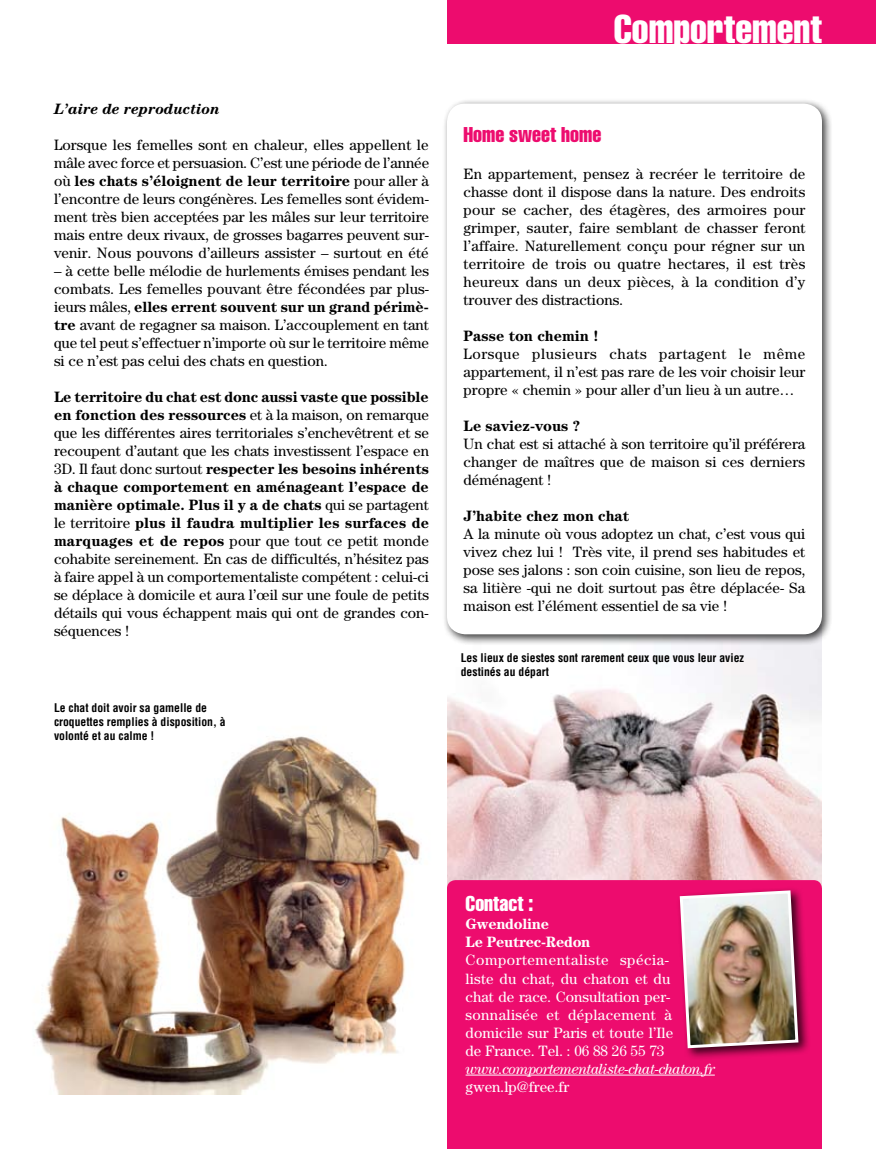
<style>
.page{position:relative;width:876px;height:1149px;background:#fff}
.page>*{position:absolute;margin:0;border:0;box-sizing:border-box;transform-origin:0 0}
.t1{font:39.3px "Helvetica LT Std Comp";color:#fff}
.t2{font:21px "Helvetica LT Std Comp";color:#ed0c6e}
.t3{font:21px "Helvetica LT Std Comp";color:#fff}
.t4{font:15px/18px "Century Std";color:#000;text-align:justify}
.t5{font:15px/18px "Century Std";letter-spacing:.005em;color:#fff}
.t6{font:700 15px "Century Std";color:#000}
.t7{font:italic 15px "Century Std";letter-spacing:-.04em;color:#fff}
.t8{font:700 15px/18px "Century Std";letter-spacing:-.02em;color:#fff}
.t9{font:italic 700 15px "Century Std";color:#000}
.t10{font:700 condensed 11.7px/14px "Helvetica LT Std";color:#000}
.s1{font-weight:700}
</style>
<div class="page">
<img style="left:35px;top:736px;width:386px;height:358px">
<img style="left:447px;top:651px;width:375px;height:228px">
<div style="left:447px;top:0;width:429px;height:43px;background:#ed0c6e"></div>
<div style="left:447px;top:879px;width:375px;height:269px;background:#ed0c6e"></div>
<hr style="left:466px;top:1074px;width:249px;height:1px;background:#fff">
<div style="left:676px;top:886px;width:141px;height:180px;background:#000;opacity:.75"></div>
<img style="left:678px;top:888px;width:122px;height:161px">
<div style="left:442px;top:98px;width:397px;height:553px;background:#000;opacity:.75"></div>
<div style="left:447px;top:104px;width:375px;height:530px;background:#fff;border-radius:18px"></div>
<p class="t9" style="left:54px;top:100px;width:167px">L’aire de reproduction</p>
<p class="t4" style="left:54px;top:135px;width:377px">Lorsque les femelles sont en chaleur, elles appellent le mâle avec force et persuasion. C’est une période de l’année où <span class="s1">les chats s’éloignent de leur territoire</span> pour aller à l’encontre de leurs congénères. Les femelles sont évidem&shy;ment très bien acceptées par les mâles sur leur territoire mais entre deux rivaux, de grosses bagarres peuvent sur&shy;venir. Nous pouvons d’ailleurs assister – surtout en été</p>
<p class="t4" style="left:54px;top:261px;width:377px">– à cette belle mélodie de hurlements émises pendant les combats. Les femelles pouvant être fécondées par plus&shy;ieurs mâles, <span class="s1">elles errent souvent sur un grand périmè&shy;tre</span> avant de regagner sa maison. L’accouplement en tant que tel peut s’effectuer n’importe où sur le territoire même si ce n’est pas celui des chats en question.</p>
<p class="t4" style="left:54px;top:387px;width:377px"><span class="s1">Le territoire du chat est donc aussi vaste que possible en fonction des ressources</span> et à la maison, on remarque que les différentes aires territoriales s’enchevêtrent et se recoupent d’autant que les chats investissent l’espace en 3D. Il faut donc surtout <span class="s1">respecter les besoins inhérents à chaque comportement en aménageant l’espace de manière optimale. Plus il y a de chats</span> qui se partagent le territoire <span class="s1">plus il faudra multiplier les surfaces de marquages et de repos</span> pour que tout ce petit monde cohabite sereinement. En cas de difficultés, n’hésitez pas à faire appel à un comportementaliste compétent : celui-ci se déplace à domicile et aura l’œil sur une foule de petits détails qui vous échappent mais qui ont de grandes con&shy;séquences !</p>
<p class="t10" style="left:54px;top:700px;width:173px">Le chat doit avoir sa gamelle de croquettes remplies à disposition, à volonté et au calme !</p>
<h1 class="t1" style="left:614px;top:4px;width:210px">Comportement</h1>
<h2 class="t2" style="left:464px;top:122px;width:139px">Home sweet home</h2>
<p class="t4" style="left:464px;top:164px;width:344px">En appartement, pensez à recréer le territoire de chasse dont il dispose dans la nature. Des endroits pour se cacher, des étagères, des armoires pour grimper, sauter, faire semblant de chasser feront l’affaire. Naturellement conçu pour régner sur un territoire de trois ou quatre hectares, il est très heureux dans un deux pièces, à la condition d’y trouver des distractions.</p>
<p class="t6" style="left:464px;top:326px;width:136px">Passe ton chemin !</p>
<p class="t4" style="left:464px;top:344px;width:343px">Lorsque plusieurs chats partagent le même appartement, il n’est pas rare de les voir choisir leur propre « chemin » pour aller d’un lieu à un autre…</p>
<p class="t6" style="left:464px;top:416px;width:118px">Le saviez-vous ?</p>
<p class="t4" style="left:464px;top:434px;width:343px">Un chat est si attaché à son territoire qu’il préférera changer de maîtres que de maison si ces derniers déménagent !</p>
<p class="t6" style="left:464px;top:506px;width:167px">J’habite chez mon chat</p>
<p class="t4" style="left:464px;top:524px;width:343px">A la minute où vous adoptez un chat, c’est vous qui vivez chez lui ! Très vite, il prend ses habitudes et pose ses jalons : son coin cuisine, son lieu de repos, sa litière -qui ne doit surtout pas être déplacée- Sa maison est l’élément essentiel de sa vie !</p>
<p class="t10" style="left:461px;top:650px;width:285px">Les lieux de siestes sont rarement ceux que vous leur aviez destinés au départ</p>
<h2 class="t3" style="left:466px;top:890px;width:69px">Contact :</h2>
<p class="t8" style="left:466px;top:914px;width:126px">Gwendoline<br>Le Peutrec-Redon</p>
<p class="t5" style="left:466px;top:950px;width:209px">Comportementaliste spécia&shy;liste du chat, du chaton et du chat de race. Consultation per&shy;sonnalisée et déplacement à domicile sur Paris et toute l’Ile de France. Tel. : 06 88 26 55 73</p>
<p class="t7" style="left:466px;top:1059px;width:251px">www.comportementaliste-chat-chaton.fr</p>
<p class="t5" style="left:466px;top:1076px;width:105px">gwen.lp@free.fr</p>
</div>
